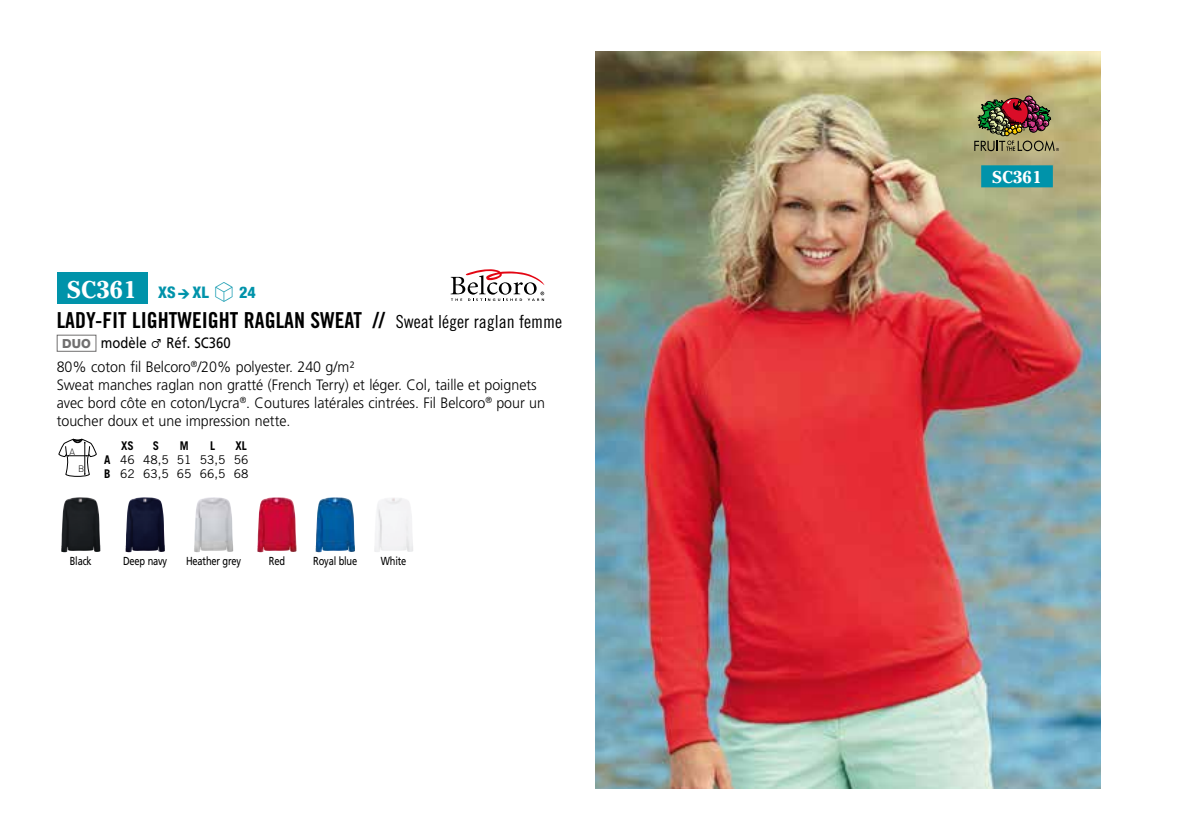
<style>
.page{position:relative;width:1191px;height:840px;background:#fff}
.page>*{position:absolute;margin:0;border:0;box-sizing:border-box;transform-origin:0 0}
.t1{font:700 24px "Cheltenham LT";color:#fff}
.t2{font:22px "Trade Gothic LT Bold Cond Twenty";color:#000}
.t3{font:700 17px "Cheltenham LT";color:#fff}
.t4{font:800 condensed 16px "Helvetica Neue LT";color:#0093aa}
.t5{font:300 15px/18px "Frutiger LT";color:#000;scale:.95 1}
.t6{font:12px/13.6px "Trade Gothic LT";color:#000}
.t7{font:700 12px "Trade Gothic LT";color:#000;scale:.95 1}
.t8{font:11.6px "Frutiger LT";letter-spacing:-.02em;color:#000;scale:.8 1}
.t9{font:300 9.2px "DIN";color:#000}
.s1{font-family:"Trade Gothic LT Cond Eighteen";font-size:18px}
.s2{font-family:"Helvetica Neue LT";font-weight:800;font-size:12.6px;color:#706f6f}
.s3{font-weight:400}
.s4{font-family:"Communications P06";font-weight:400;font-stretch:normal}
.s5{font-family:"Linotype Shapeshifter";font-weight:400;font-stretch:normal;font-size:26px}
.s6{font-weight:700}
</style>
<div class="page">
<img style="left:595px;top:51px;width:505px;height:737px">
<div style="left:57px;top:272px;width:90px;height:32px;background:#0093aa"></div>
<div style="left:57px;top:334px;width:39px;height:17px;border:1px solid #706f6f"></div>
<svg style="left:59px;top:438px;width:38px;height:38px"></svg>
<div style="left:1024px;top:96px;width:9px;height:8px;border:1px solid #000;border-radius:50%"></div>
<svg style="left:974px;top:97px;width:85px;height:54px;background:#877052"></svg>
<div style="left:981px;top:165px;width:71px;height:22px;background:#0093aa"></div>
<img style="left:61px;top:497px;width:40px;height:55px">
<img style="left:125px;top:497px;width:40px;height:55px">
<img style="left:194px;top:497px;width:39px;height:55px">
<img style="left:257px;top:497px;width:40px;height:55px">
<img style="left:315px;top:497px;width:40px;height:55px">
<img style="left:374px;top:498px;width:39px;height:54px">
<svg style="left:450px;top:269px;width:94px;height:32px"></svg>
<h1 class="t1" style="left:67px;top:275px;width:71px">SC361</h1>
<h2 class="t2" style="left:57px;top:306px;width:507px">LADY-FIT LIGHTWEIGHT RAGLAN SWEAT // <span class="s1">Sweat léger raglan femme</span></h2>
<p class="t5" style="left:57px;top:331px;width:315px;line-height:23.6px;text-indent:6px"><span class="s2">DUO</span> <span class="s3">modèle</span> ♂ <span class="s3">Réf. SC360<br></span>80% coton fil Belcoro<sup>®</sup>/20% polyester. 240 g/m²</p>
<p class="t5" style="left:57px;top:375px;width:515px">Sweat manches raglan non gratté (French Terry) et léger. Col, taille et poignets avec bord côte en coton/Lycra<sup>®</sup>. Coutures latérales cintrées. Fil Belcoro<sup>®</sup> pour un toucher doux et une impression nette.</p>
<p class="t9" style="left:70px;top:445px;width:7px">A</p>
<p class="t9" style="left:78px;top:463px;width:8px">B</p>
<p class="t4" style="left:158px;top:282px;width:99px">XS<span class="s4">a</span>XL <span class="s5">S</span> 24</p>
<p class="t7" style="left:121px;top:438px;width:15px">XS</p>
<p class="t7" style="left:153px;top:438px;width:8px">S</p>
<p class="t7" style="left:180px;top:438px;width:11px">M</p>
<p class="t7" style="left:210px;top:438px;width:7px">L</p>
<p class="t6" style="left:104px;top:439px;width:146px;text-indent:131px"><span class="s6">XL<br>A</span> 46 48,5 51 53,5 56<br><span class="s6">B</span> 62 63,5 65 66,5 68</p>
<p class="t8" style="left:70px;top:554px;width:29px">Black</p>
<p class="t8" style="left:123px;top:554px;width:57px">Deep navy</p>
<p class="t8" style="left:186px;top:554px;width:70px">Heather grey</p>
<p class="t8" style="left:269px;top:554px;width:22px">Red</p>
<p class="t8" style="left:313px;top:554px;width:56px">Royal blue</p>
<p class="t8" style="left:381px;top:554px;width:33px">White</p>
<p class="t3" style="left:992px;top:167px;width:50px">SC361</p>
</div>
